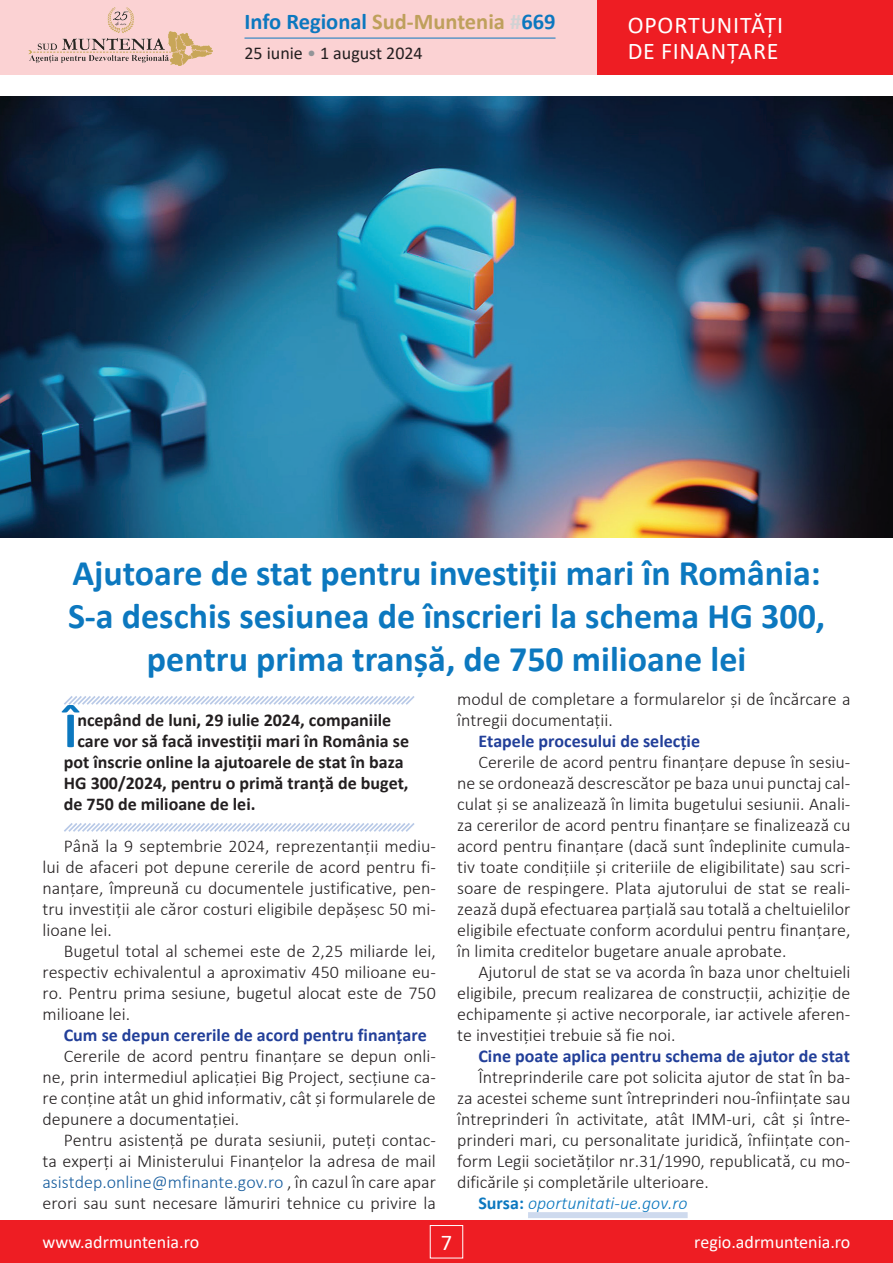
<style>
.page{position:relative;width:893px;height:1263px;background:#fff}
.page>*{position:absolute;margin:0;border:0;box-sizing:border-box;transform-origin:0 0}
.t1{font:700 51.15px "Calibri";color:#0c78bf}
.t2{font:700 36px/43.2px "Calibri";color:#0c78bf;text-align:center}
.t3{font:24px/25.5px "Calibri";letter-spacing:.035em;color:#fff}
.t4{font:700 22.5px "Calibri";color:#0c78bf}
.t5{font:22.5px "Calibri";color:#fff}
.t6{font:300 18px/21px "Calibri";color:#231f20;text-align:justify}
.t7{font:700 18px "Calibri";color:#231f20}
.t8{font:700 18px "Calibri";color:#223f99}
.t9{font:18px "Calibri";color:#fff}
.t10{font:italic 300 18px "Calibri";color:#0c78bf}
.t11{font:18px "Calibri";color:#231f20}
.s1{color:#bfa05c}
.s2{color:#d1d2d4}
.s3{color:#939598}
.s4{font-weight:700;font-style:normal}
.s5{color:#175d9e}
</style>
<div class="page">
<div style="left:0;top:1220px;width:893px;height:43px;background:#ee1d23"></div>
<div style="left:430px;top:1225px;width:33px;height:33px;border:1px solid #fff"></div>
<div style="left:0;top:0;width:893px;height:75px;background:#fbd2d3"></div>
<div style="left:597px;top:0;width:296px;height:75px;background:#ee1d23"></div>
<hr style="left:244px;top:38px;width:311px;height:1px;background:#0c78bf">
<img style="left:28px;top:7px;width:185px;height:59px">
<svg style="left:64px;top:696px;width:351px;height:9px"></svg>
<svg style="left:64px;top:823px;width:351px;height:9px"></svg>
<div style="left:528px;top:1212px;width:160px;height:6px;background:#cedaee"></div>
<img style="left:0;top:96px;width:893px;height:441px">
<p class="t4" style="left:244px;top:6px;width:313px">Info Regional <span class="s1">Sud-Muntenia</span> <span class="s2">#</span>669</p>
<p class="t11" style="left:244px;top:41px;width:180px">25 iunie <span class="s3">•</span> 1 august 2024</p>
<h3 class="t3" style="left:628px;top:12px;width:157px">OPORTUNITĂȚI<br>DE FINANȚARE</h3>
<h2 class="t2" style="left:68px;top:551px;width:759px">Ajutoare de stat pentru investiții mari în România:<br>S-a deschis sesiunea de înscrieri la schema HG 300, pentru prima tranșă, de 750 milioane lei</h2>
<h1 class="t1" style="left:64px;top:694px;width:15px">Î</h1>
<p class="t7" style="left:77px;top:707px;width:315px">ncepând de luni, 29 iulie 2024, companiile</p>
<p class="t6" style="left:457px;top:688px;width:395px">modul de completare a formularelor și de încărcare a întregii documentații.</p>
<p class="t8" style="left:478px;top:728px;width:223px">Etapele procesului de selecție</p>
<p class="t6" style="left:457px;top:751px;width:395px;text-indent:21px">Cererile de acord pentru finanțare depuse în sesiu&shy;ne se ordonează descrescător pe baza unui punctaj cal&shy;culat și se analizează în limita bugetului sesiunii. Anali&shy;za cererilor de acord pentru finanțare se finalizează cu acord pentru finanțare (dacă sunt îndeplinite cumula&shy;tiv toate condițiile și criteriile de eligibilitate) sau scri&shy;soare de respingere. Plata ajutorului de stat se reali&shy;zează după efectuarea parțială sau totală a cheltuielilor eligibile efectuate conform acordului pentru finanțare, în limita creditelor bugetare anuale aprobate.</p>
<p class="t6" style="left:457px;top:961px;width:395px;text-indent:21px">Ajutorul de stat se va acorda în baza unor cheltuieli eligibile, precum realizarea de construcții, achiziție de echipamente și active necorporale, iar activele aferen&shy;te investiției trebuie să fie noi.</p>
<p class="t8" style="left:478px;top:1043px;width:373px">Cine poate aplica pentru schema de ajutor de stat</p>
<p class="t6" style="left:478px;top:1066px;width:374px">Întreprinderile care pot solicita ajutor de stat în ba-</p>
<p class="t6" style="left:457px;top:1087px;width:395px">za acestei scheme sunt întreprinderi nou-înființate sau</p>
<p class="t6" style="left:457px;top:1108px;width:395px">întreprinderi în activitate, atât IMM-uri, cât și între-</p>
<p class="t6" style="left:457px;top:1129px;width:395px">prinderi mari, cu personalitate juridică, înființate con-</p>
<p class="t6" style="left:457px;top:1150px;width:395px">form Legii societăților nr.31/1990, republicată, cu mo-</p>
<p class="t6" style="left:457px;top:1171px;width:253px">dificările și completările ulterioare.</p>
<p class="t10" style="left:478px;top:1192px;width:211px"><span class="s4">Sursa:</span> oportunitati-ue.gov.ro</p>
<p class="t7" style="left:77px;top:728px;width:333px">care vor să facă investiții mari în România se</p>
<p class="t7" style="left:64px;top:749px;width:341px">pot înscrie online la ajutoarele de stat în baza</p>
<p class="t7" style="left:64px;top:770px;width:346px">HG 300/2024, pentru o primă tranță de buget,</p>
<p class="t7" style="left:64px;top:791px;width:193px">de 750 de milioane de lei.</p>
<p class="t6" style="left:43px;top:835px;width:395px;text-indent:21px">Până la 9 septembrie 2024, reprezentanții mediu&shy;lui de afaceri pot depune cererile de acord pentru fi&shy;nanțare, împreună cu documentele justificative, pen&shy;tru investiții ale căror costuri eligibile depășesc 50 mi&shy;lioane lei.</p>
<p class="t6" style="left:43px;top:940px;width:395px;text-indent:21px">Bugetul total al schemei este de 2,25 miliarde lei, respectiv echivalentul a aproximativ 450 milioane eu&shy;ro. Pentru prima sesiune, bugetul alocat este de 750 milioane lei.</p>
<p class="t8" style="left:64px;top:1022px;width:365px">Cum se depun cererile de acord pentru finanțare</p>
<p class="t6" style="left:43px;top:1045px;width:395px;text-indent:21px">Cererile de acord pentru finanțare se depun onli&shy;ne, prin intermediul aplicației Big Project, secțiune ca&shy;re conține atât un ghid informativ, cât și formularele de depunere a documentației.</p>
<p class="t6" style="left:43px;top:1129px;width:395px;text-indent:21px">Pentru asistență pe durata sesiunii, puteți contac&shy;ta experți ai Ministerului Finanțelor la adresa de mail <span class="s5">asistdep.online@mfinante.gov.ro</span> , în cazul în care apar erori sau sunt necesare lămuriri tehnice cu privire la</p>
<p class="t9" style="left:43px;top:1230px;width:158px">www.adrmuntenia.ro</p>
<p class="t5" style="left:441px;top:1226px;width:13px">7</p>
<p class="t9" style="left:694px;top:1230px;width:158px">regio.adrmuntenia.ro</p>
</div>
